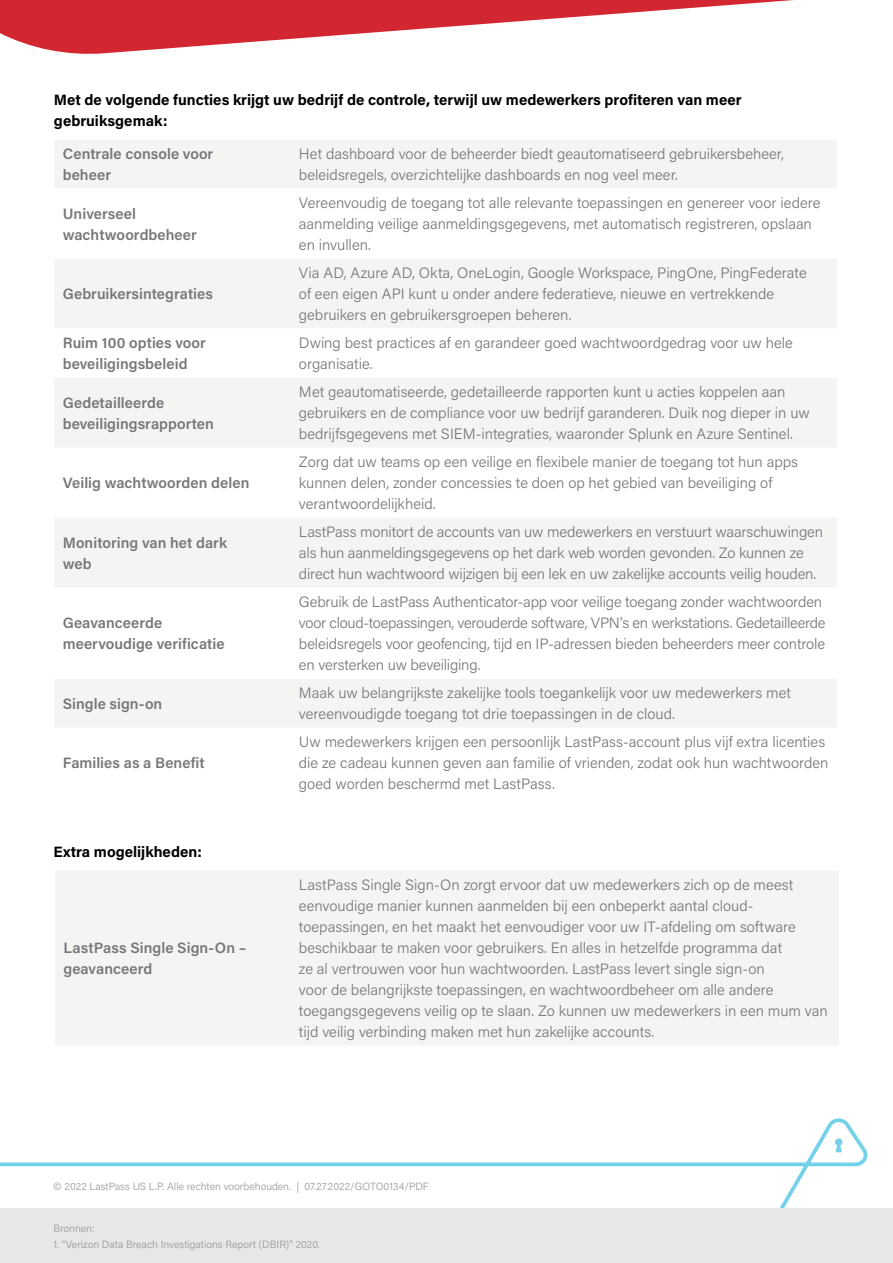
<style>
.page{position:relative;width:893px;height:1263px;background:#fff}
.page>*{position:absolute;margin:0;border:0;box-sizing:border-box;transform-origin:0 0}
.t1{font:300 15px/21px "Acumin Pro";color:#75787b}
.t2{font:600 15px/21px "Acumin Pro";letter-spacing:.005em;color:#75787b}
.t3{font:700 15px/21px "Acumin Pro";color:#000}
.t4{font:300 10.5px "Acumin Pro";color:#97999b}
</style>
<div class="page">
<div style="left:56px;top:872px;width:782px;height:173px;background:#f4f4f3"></div>
<div style="left:53px;top:869px;width:812px;height:185px;border:2px solid #fff"></div>
<svg style="left:0;top:0;width:794px;height:54px;fill:#d22630"></svg>
<div style="left:56px;top:141px;width:780px;height:47px;background:#f4f4f3"></div>
<svg style="left:56px;top:259px;width:780px;height:468px;fill:#f4f4f3"></svg>
<svg style="left:0;top:1118px;width:893px;height:91px"></svg>
<svg style="left:835px;top:1138px;width:7px;height:14px"></svg>
<div style="left:0;top:1209px;width:893px;height:54px;background:#e6e7e8"></div>
<p class="t3" style="left:54px;top:88px;width:689px">Met de volgende functies krijgt uw bedrijf de controle, terwijl uw medewerkers profiteren van meer gebruiksgemak:</p>
<p class="t2" style="left:63px;top:143px;width:152px">Centrale console voor beheer</p>
<p class="t1" style="left:299px;top:143px;width:487px">Het dashboard voor de beheerder biedt geautomatiseerd gebruikersbeheer, beleidsregels, overzichtelijke dashboards en nog veel meer.</p>
<p class="t2" style="left:63px;top:202px;width:136px">Universeel wachtwoordbeheer</p>
<p class="t1" style="left:299px;top:192px;width:523px">Vereenvoudig de toegang tot alle relevante toepassingen en genereer voor iedere aanmelding veilige aanmeldingsgegevens, met automatisch registreren, opslaan en invullen.</p>
<p class="t2" style="left:63px;top:283px;width:152px">Gebruikersintegraties</p>
<p class="t1" style="left:299px;top:262px;width:509px">Via AD, Azure AD, Okta, OneLogin, Google Workspace, PingOne, PingFederate of een eigen API kunt u onder andere federatieve, nieuwe en vertrekkende gebruikers en gebruikersgroepen beheren.</p>
<p class="t2" style="left:63px;top:332px;width:145px">Ruim 100 opties voor beveiligingsbeleid</p>
<p class="t1" style="left:299px;top:332px;width:495px">Dwing best practices af en garandeer goed wachtwoordgedrag voor uw hele organisatie.</p>
<p class="t2" style="left:63px;top:391px;width:153px">Gedetailleerde beveiligingsrapporten</p>
<p class="t1" style="left:299px;top:381px;width:512px">Met geautomatiseerde, gedetailleerde rapporten kunt u acties koppelen aan gebruikers en de compliance voor uw bedrijf garanderen. Duik nog dieper in uw bedrijfsgegevens met SIEM-integraties, waaronder Splunk en Azure Sentinel.</p>
<p class="t2" style="left:63px;top:472px;width:188px">Veilig wachtwoorden delen</p>
<p class="t1" style="left:299px;top:451px;width:501px">Zorg dat uw teams op een veilige en flexibele manier de toegang tot hun apps kunnen delen, zonder concessies te doen op het gebied van beveiliging of verantwoordelijkheid.</p>
<p class="t2" style="left:63px;top:531px;width:166px">Monitoring van het dark web</p>
<p class="t1" style="left:299px;top:521px;width:526px">LastPass monitort de accounts van uw medewerkers en verstuurt waarschuwingen als hun aanmeldingsgegevens op het dark web worden gevonden. Zo kunnen ze direct hun wachtwoord wijzigen bij een lek en uw zakelijke accounts veilig houden.</p>
<p class="t2" style="left:63px;top:612px;width:163px">Geavanceerde meervoudige verificatie</p>
<p class="t1" style="left:299px;top:591px;width:528px">Gebruik de LastPass Authenticator-app voor veilige toegang zonder wachtwoorden voor cloud-toepassingen, verouderde software, VPN's en werkstations. Gedetailleerde beleidsregels voor geofencing, tijd en IP-adressen bieden beheerders meer controle en versterken uw beveiliging.</p>
<p class="t2" style="left:63px;top:692px;width:101px">Single sign-on</p>
<p class="t1" style="left:299px;top:682px;width:494px">Maak uw belangrijkste zakelijke tools toegankelijk voor uw medewerkers met vereenvoudigde toegang tot drie toepassingen in de cloud.</p>
<p class="t2" style="left:63px;top:752px;width:143px">Families as a Benefit</p>
<p class="t1" style="left:299px;top:731px;width:531px">Uw medewerkers krijgen een persoonlijk LastPass-account plus vijf extra licenties die ze cadeau kunnen geven aan familie of vrienden, zodat ook hun wachtwoorden goed worden beschermd met LastPass.</p>
<p class="t3" style="left:53px;top:841px;width:150px">Extra mogelijkheden:</p>
<p class="t2" style="left:63px;top:936px;width:184px">LastPass Single Sign-On – geavanceerd</p>
<p class="t1" style="left:299px;top:874px;width:530px">LastPass Single Sign-On zorgt ervoor dat uw medewerkers zich op de meest eenvoudige manier kunnen aanmelden bij een onbeperkt aantal cloud&shy;toepassingen, en het maakt het eenvoudiger voor uw IT-afdeling om software beschikbaar te maken voor gebruikers. En alles in hetzelfde programma dat<br>ze al vertrouwen voor hun wachtwoorden. LastPass levert single sign-on<br>voor de belangrijkste toepassingen, en wachtwoordbeheer om alle andere toegangsgegevens veilig op te slaan. Zo kunnen uw medewerkers in een mum van tijd veilig verbinding maken met hun zakelijke accounts.</p>
<p class="t4" style="left:53px;top:1179px;width:377px">© 2022 LastPass US L.P. Alle rechten voorbehouden. | 07.27.2022/GOTO0134/PDF</p>
<p class="t4" style="left:53px;top:1221px;width:43px">Bronnen:</p>
<p class="t4" style="left:53px;top:1237px;width:268px">1. “Verizon Data Breach Investigations Report (DBIR)” 2020.</p>
</div>
